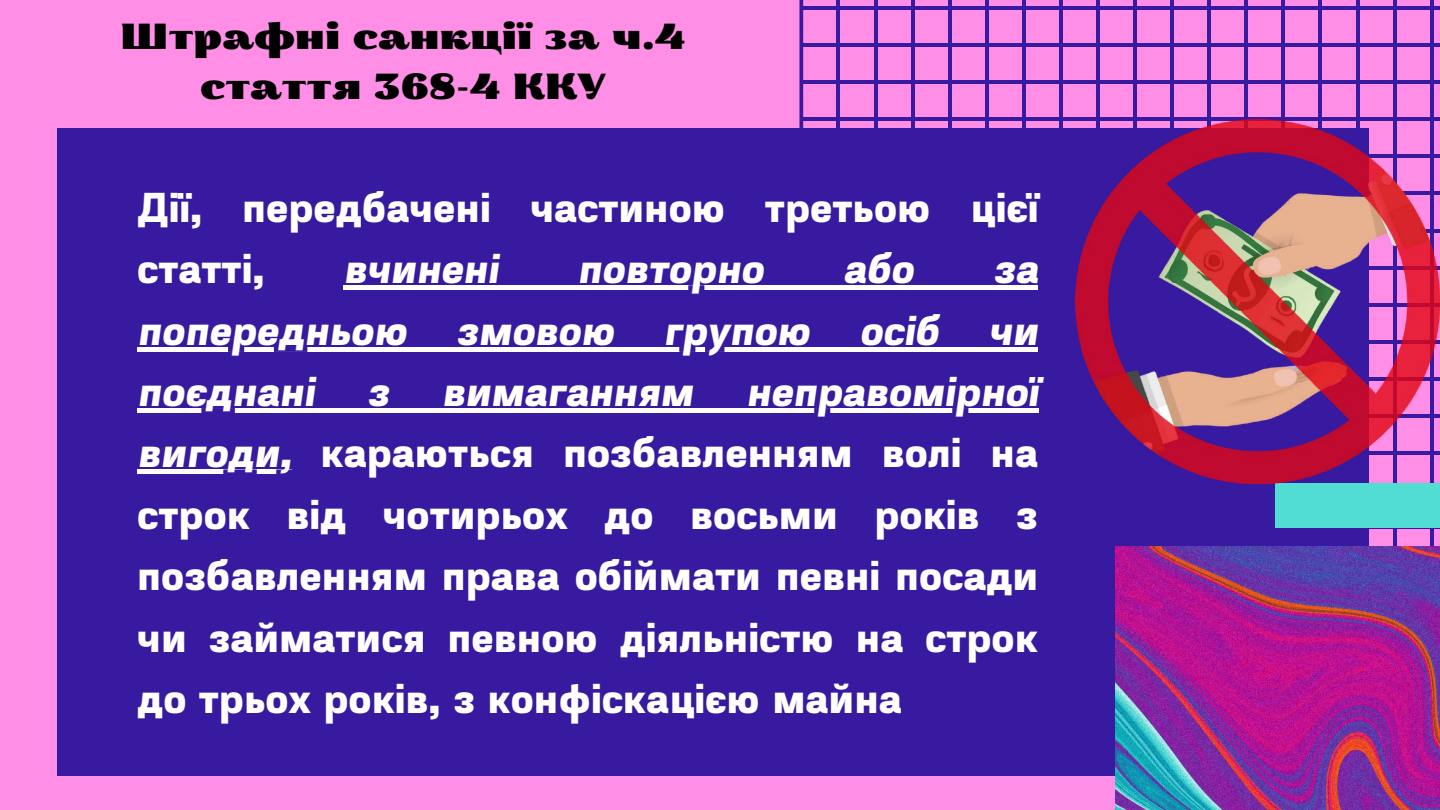
<style>
.page{position:relative;width:1440px;height:810px;background:#ff8fe6}
.page>*{position:absolute;margin:0;border:0;box-sizing:border-box;transform-origin:0 0}
.t1{font:700 44.2px/61.4px "Akzentica 4 F Extra";color:#fff}
.t2{font:italic 700 44.2px "Akzentica 4 F Extra";color:#fff}
.t3{font:36.2px/50.6px "Waldemar 4 F Black";color:#000;text-align:center}
.s1{font-style:italic}
</style>
<div class="page">
<svg style="left:799px;top:0;width:641px;height:546px"></svg>
<div style="left:57px;top:128px;width:1312px;height:648px;background:#371a9f"></div>
<img style="left:1115px;top:546px;width:325px;height:264px">
<div style="left:1275px;top:484px;width:165px;height:44px;background:#52ddd4"></div>
<hr style="left:344px;top:286px;width:694px;height:4px;background:#fff">
<hr style="left:137px;top:347px;width:901px;height:4px;background:#fff">
<div style="left:137px;top:408px;width:901px;height:5px;background:#fff"></div>
<svg style="left:137px;top:470px;width:140px;height:4px"></svg>
<img style="left:1076px;top:119px;width:364px;height:365px">
<p class="t3" style="left:121px;top:14px;width:566px">Штрафні санкції за ч.4 стаття 368-4 ККУ</p>
<p class="t1" style="left:137px;top:181px;width:903px">Дії, передбачені частиною третьою цієї статті,</p>
<p class="t2" style="left:344px;top:252px;width:156px">вчинені</p>
<p class="t2" style="left:578px;top:252px;width:188px">повторно</p>
<p class="t2" style="left:843px;top:252px;width:72px">або</p>
<p class="t1" style="left:137px;top:242px;width:903px;text-align:justify;text-indent:856px"><span class="s1">за попередньою змовою групою осіб чи поєднані з вимаганням неправомірної вигоди,</span> караються позбавленням волі на строк від чотирьох до восьми років з позбавленням права обіймати певні посади чи займатися певною діяльністю на строк до трьох років, з конфіскацією майна</p>
</div>
